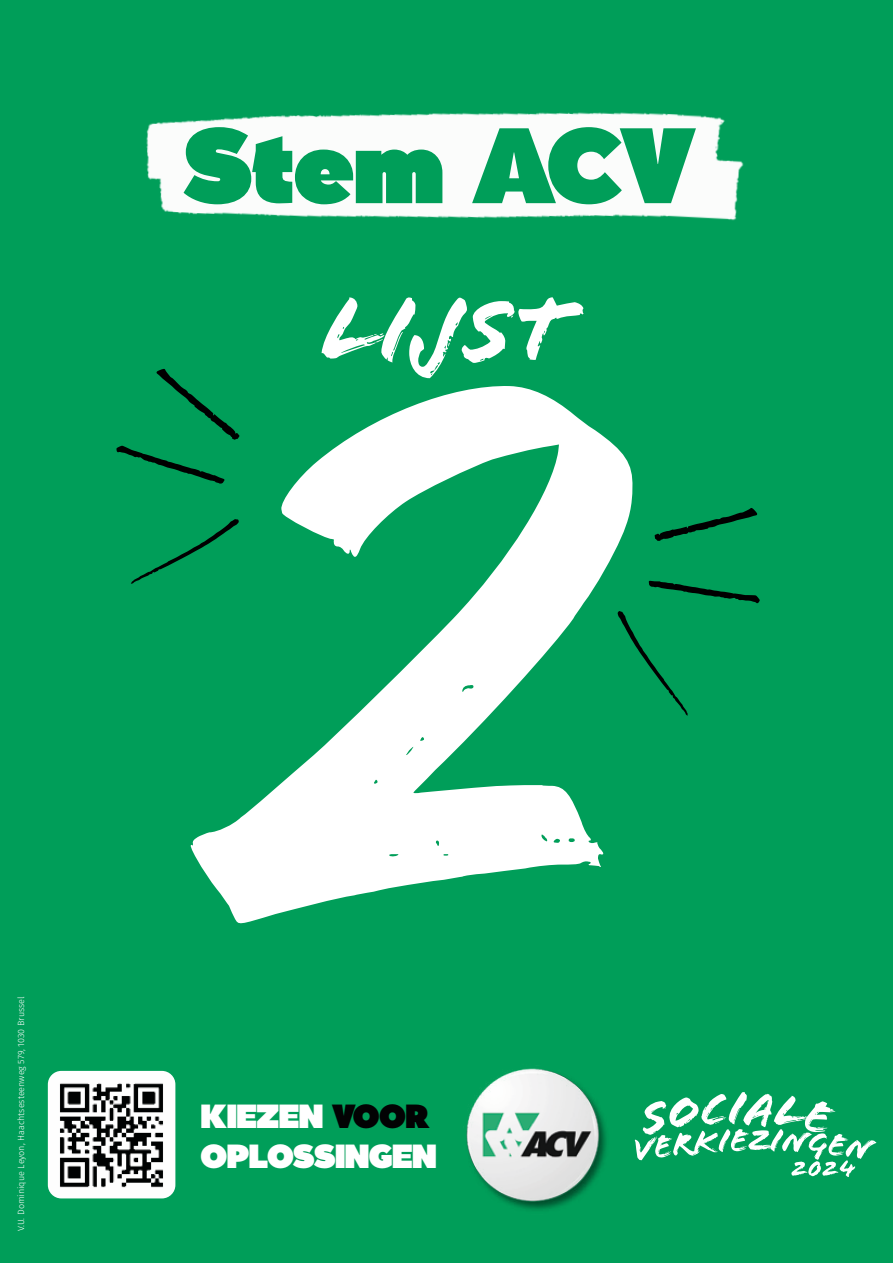
<style>
.page{position:relative;width:893px;height:1263px;background:#009e59}
.page>*{position:absolute;margin:0;border:0;box-sizing:border-box;transform-origin:0 0}
.t1{font:750px "GOODBRUSH";color:#fff}
.t2{font:900 106.8px "Maax Display";color:#009e59}
.t3{font:96.15px "Flood Std";color:#fff}
.t4{font:900 33.45px/40px "Maax Display";color:#fff}
.t5{font:300 9px "Fira Sans";color:#fff}
.s1{color:#020203}
</style>
<div class="page">
<img style="left:466px;top:1068px;width:141px;height:142px">
<svg style="left:634px;top:1092px;width:242px;height:85px"></svg>
<svg style="left:655px;top:508px;width:102px;height:33px"></svg>
<svg style="left:649px;top:581px;width:111px;height:22px"></svg>
<svg style="left:618px;top:611px;width:70px;height:104px"></svg>
<svg style="left:156px;top:369px;width:84px;height:71px"></svg>
<svg style="left:116px;top:446px;width:109px;height:38px"></svg>
<svg style="left:131px;top:519px;width:108px;height:65px"></svg>
<img style="left:146px;top:112px;width:598px;height:109px">
<img style="left:48px;top:1071px;width:127px;height:127px">
<p class="t5" style="left:15px;top:1231px;width:236px;rotate:-90deg">V.U. Dominique Leyon, Haachtsesteenweg 579, 1030 Brussel</p>
<h2 class="t2" style="left:183px;top:87px;width:515px">Stem ACV</h2>
<h3 class="t3" style="left:320px;top:274px;width:251px">LIJST</h3>
<h1 class="t1" style="left:239px;top:242px;width:383px">2</h1>
<h3 class="t4" style="left:201px;top:1094px;width:237px">KIEZEN <span class="s1">VOOR<br></span>OPLOSSINGEN</h3>
</div>
